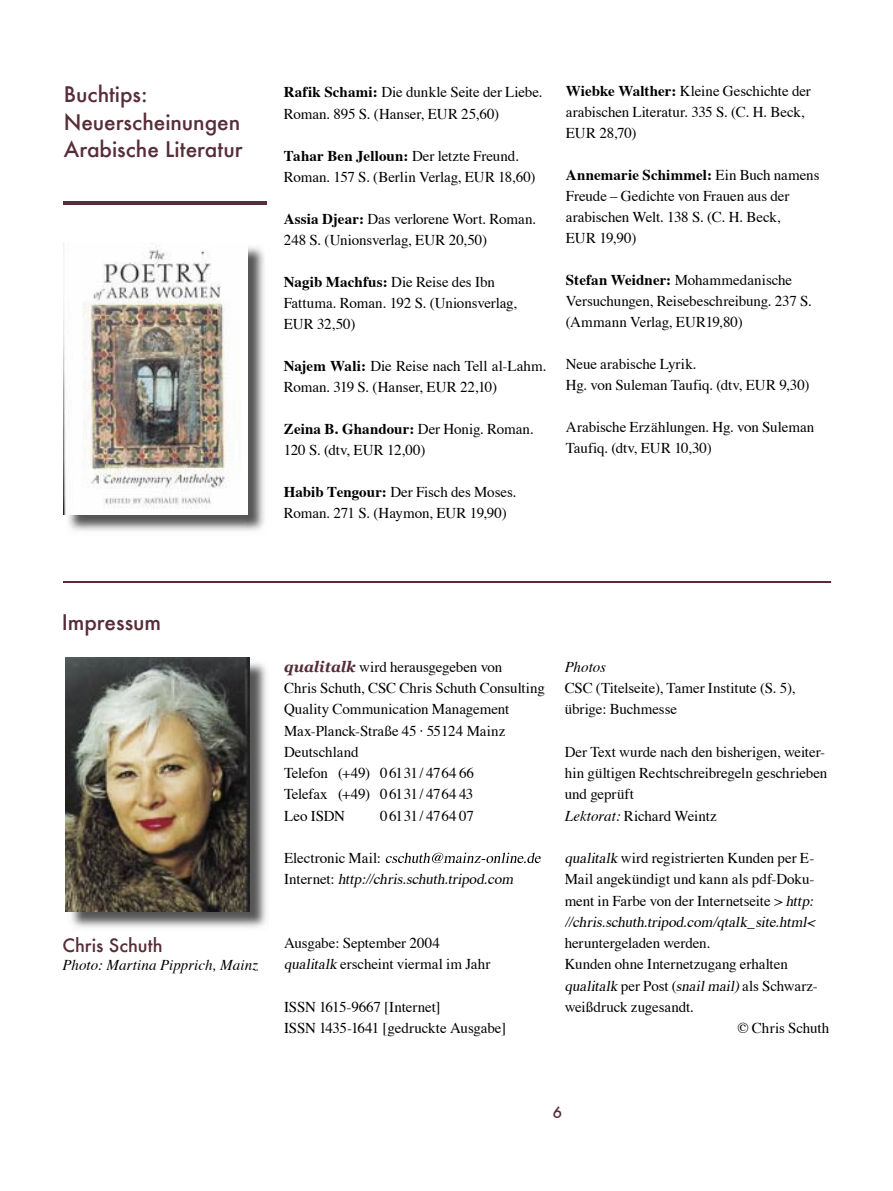
<style>
.page{position:relative;width:893px;height:1191px;background:#fff}
.page>*{position:absolute;margin:0;border:0;box-sizing:border-box;transform-origin:0 0}
.t1{font:500 21px/27.3px "Futura";letter-spacing:-.005em;color:#562d38}
.t2{font:500 18px "Futura";color:#562d38}
.t3{font:15px/21px "Times";letter-spacing:-.005em;color:#000}
.t4{font:italic 15px/21.3px "Times";color:#000}
.t5{font:italic 15px "Times";color:#000}
.t6{font:italic 500 15px "Futura";color:#562d38}
.s1{font-weight:700}
.s2{font-family:"Georgia";font-weight:700;font-style:italic;color:#562d38}
.s3{font-style:normal}
.s4{font-style:italic}
</style>
<div class="page">
<img style="left:67px;top:659px;width:200px;height:269px">
<img style="left:66px;top:657px;width:183px;height:254px">
<hr style="left:63px;top:581px;width:768px;height:2px;background:#562d38">
<hr style="left:64px;top:201px;width:203px;height:3px;background:#562d38">
<img style="left:68px;top:246px;width:197px;height:285px">
<img style="left:64px;top:245px;width:184px;height:270px">
<svg style="left:386px;top:852px;width:155px;height:11px"></svg>
<h1 class="t1" style="left:64px;top:81px;width:180px">Buchtips:<br>Neuerscheinungen<br>Arabische Literatur</h1>
<p class="t3" style="left:284px;top:83px;width:260px"><span class="s1">Rafik Schami:</span> Die dunkle Seite der Liebe.<br>Roman. 895 S. (Hanser, EUR 25,60)</p>
<p class="t3" style="left:284px;top:146px;width:253px"><span class="s1">Tahar Ben Jelloun:</span> Der letzte Freund.<br>Roman. 157 S. (Berlin Verlag, EUR 18,60)</p>
<p class="t3" style="left:284px;top:209px;width:254px"><span class="s1">Assia Djear:</span> Das verlorene Wort. Roman.<br>248 S. (Unionsverlag, EUR 20,50)</p>
<p class="t3" style="left:284px;top:272px;width:235px"><span class="s1">Nagib Machfus:</span> Die Reise des Ibn<br>Fattuma. Roman. 192 S. (Unionsverlag,<br>EUR 32,50)</p>
<p class="t3" style="left:284px;top:356px;width:265px"><span class="s1">Najem Wali:</span> Die Reise nach Tell al-Lahm.<br>Roman. 319 S. (Hanser, EUR 22,10)</p>
<p class="t3" style="left:284px;top:419px;width:252px"><span class="s1">Zeina B. Ghandour:</span> Der Honig. Roman.<br>120 S. (dtv, EUR 12,00)</p>
<p class="t3" style="left:284px;top:482px;width:234px"><span class="s1">Habib Tengour:</span> Der Fisch des Moses.<br>Roman. 271 S. (Haymon, EUR 19,90)</p>
<p class="t3" style="left:566px;top:81px;width:247px"><span class="s1">Wiebke Walther:</span> Kleine Geschichte der arabischen Literatur. 335 S. (C. H. Beck,<br>EUR 28,70)</p>
<p class="t3" style="left:566px;top:165px;width:255px"><span class="s1">Annemarie Schimmel:</span> Ein Buch namens<br>Freude – Gedichte von Frauen aus der arabischen Welt. 138 S. (C. H. Beck,<br>EUR 19,90)</p>
<p class="t3" style="left:566px;top:270px;width:248px"><span class="s1">Stefan Weidner:</span> Mohammedanische<br>Versuchungen, Reisebeschreibung. 237 S. (Ammann Verlag, EUR19,80)</p>
<p class="t3" style="left:566px;top:354px;width:245px">Neue arabische Lyrik.<br>Hg. von Suleman Taufiq. (dtv, EUR 9,30)</p>
<p class="t3" style="left:566px;top:417px;width:250px">Arabische Erzählungen. Hg. von Suleman<br>Taufiq. (dtv, EUR 10,30)</p>
<h1 class="t1" style="left:62px;top:608px;width:101px">Impressum</h1>
<p class="t2" style="left:63px;top:932px;width:102px">Chris Schuth</p>
<p class="t5" style="left:63px;top:955px;width:197px">Photo: Martina Pipprich, Mainz</p>
<p class="t3" style="left:284px;top:657px;width:262px"><span class="s2">qualitalk</span> wird herausgegeben von<br>Chris Schuth, CSC Chris Schuth Consulting<br>Quality Communication Management<br>Max-Planck-Straße 45 · 55124 Mainz<br>Deutschland<br>Telefon (+49) 06131 / 4764 66<br>Telefax (+49) 06131 / 4764 43<br>Leo ISDN</p>
<p class="t3" style="left:380px;top:806px;width:95px">06131 / 4764 07</p>
<p class="t4" style="left:284px;top:848px;width:234px"><span class="s3">Electronic Mail:<br>I n t e r n e t :</span> http://chris.schuth.tripod.com</p>
<p class="t3" style="left:284px;top:933px;width:208px">Ausgabe: September 2004 <span class="s4">qualitalk</span> erscheint viermal im Jahr</p>
<p class="t3" style="left:284px;top:997px;width:224px">ISSN 1615-9667 [Internet]<br>ISSN 1435-1641 [gedruckte Ausgabe]</p>
<p class="t5" style="left:565px;top:657px;width:43px">Photos</p>
<p class="t3" style="left:565px;top:678px;width:232px">CSC (Titelseite), Tamer Institute (S. 5), übrige: Buchmesse</p>
<p class="t3" style="left:565px;top:742px;width:264px">Der Text wurde nach den bisherigen, weiter&shy;hin gültigen Rechtschreibregeln geschrieben und geprüft<br><span class="s4">Lektorat:</span> Richard Weintz</p>
<p class="t3" style="left:565px;top:848px;width:256px"><span class="s4">qualitalk</span> wird registrierten Kunden per E-Mail angekündigt und kann als pdf-Doku&shy;ment in Farbe von der Internetseite &gt; <span class="s4">http: //chris.schuth.tripod.com/qtalk_site.html&lt;</span></p>
<p class="t3" style="left:565px;top:933px;width:147px">heruntergeladen werden.</p>
<p class="t3" style="left:565px;top:954px;width:225px">Kunden ohne Internetzugang erhalten</p>
<p class="t4" style="left:565px;top:976px;width:255px">qualitalk <span class="s3">p e r P o s t (</span> snailmail)<span class="s3">a l s S c hw a r z -</span></p>
<p class="t3" style="left:565px;top:997px;width:131px">weißdruck zugesandt.</p>
<p class="t3" style="left:737px;top:1018px;width:93px">© Chris Schuth</p>
<p class="t6" style="left:553px;top:1102px;width:11px">6</p>
</div>
